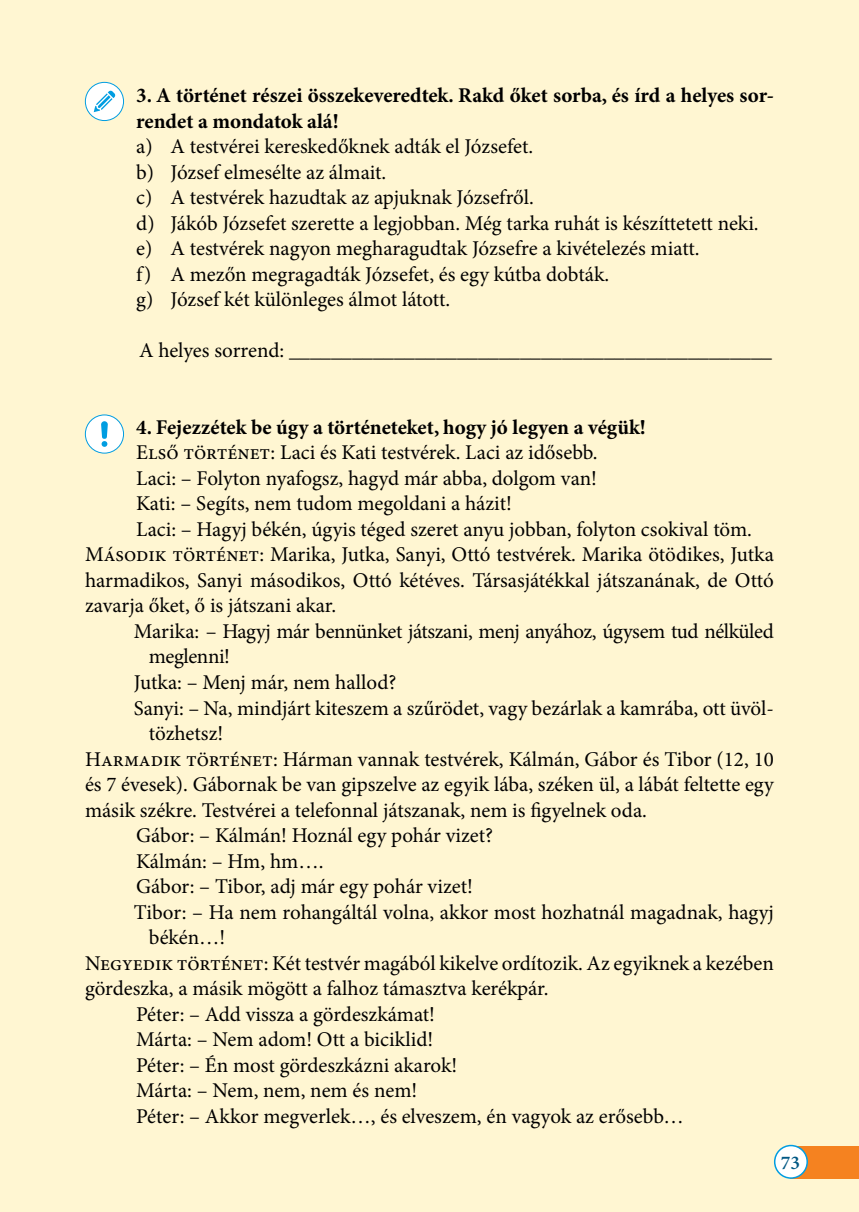
<style>
.page{position:relative;width:859px;height:1212px;background:#fff6d2}
.page>*{position:absolute;margin:0;border:0;box-sizing:border-box;transform-origin:0 0}
.t1{font:21px/25.5px "Minion Pro";letter-spacing:-.005em;color:#000}
.t2{font:700 21px/25.5px "Minion Pro";color:#000}
.t3{font:600 19.5px "Minion Pro";color:#005884}
</style>
<div class="page">
<div style="left:85px;top:82px;width:39px;height:39px;background:#fff;border-radius:50%"></div>
<div style="left:85px;top:82px;width:39px;height:39px;border:1px solid #009de1;border-radius:50%"></div>
<svg style="left:94px;top:90px;width:21px;height:22px"></svg>
<div style="left:85px;top:415px;width:39px;height:38px;background:#fff;border-radius:50%"></div>
<div style="left:85px;top:415px;width:39px;height:38px;border:1px solid #009de1;border-radius:50%"></div>
<svg style="left:101px;top:421px;width:7px;height:26px"></svg>
<div style="left:791px;top:1146px;width:68px;height:33px;background:#f58220"></div>
<div style="left:775px;top:1145px;width:32px;height:33px;background:#fff;border-radius:50%"></div>
<div style="left:774px;top:1145px;width:34px;height:34px;border:2px solid #009de1;border-radius:50%"></div>
<p class="t2" style="left:136px;top:83px;width:639px">3. A történet részei összekeveredtek. Rakd őket sorba, és írd a helyes sor&shy;rendet a mondatok alá!</p>
<p class="t1" style="left:136px;top:134px;width:624px">a) A testvérei kereskedőknek adták el Józsefet.<br>b) József elmesélte az álmait.<br>c) A testvérek hazudtak az apjuknak Józsefről.<br>d) Jákób Józsefet szerette a legjobban. Még tarka ruhát is készíttetett neki. e) A testvérek nagyon megharagudtak Józsefre a kivételezés miatt.<br>f) A mezőn megragadták Józsefet, és egy kútba dobták.<br>g) József két különleges álmot látott.</p>
<p class="t1" style="left:139px;top:338px;width:635px">A helyes sorrend: ______________________________________________</p>
<p class="t2" style="left:136px;top:415px;width:511px">4. Fejezzétek be úgy a történeteket, hogy jó legyen a végük!</p>
<p class="t1" style="left:136px;top:440px;width:463px">Első történet: Laci és Kati testvérek. Laci az idősebb.</p>
<p class="t1" style="left:136px;top:465px;width:462px">Laci: – Folyton nyafogsz, hagyd már abba, dolgom van!</p>
<p class="t1" style="left:136px;top:491px;width:377px">Kati: – Segíts, nem tudom megoldani a házit!</p>
<p class="t1" style="left:136px;top:516px;width:617px">Laci: – Hagyj békén, úgyis téged szeret anyu jobban, folyton csokival töm.</p>
<p class="t1" style="left:85px;top:542px;width:690px">Második történet: Marika, Jutka, Sanyi, Ottó testvérek. Marika ötödikes, Jutka</p>
<p class="t1" style="left:85px;top:567px;width:690px">harmadikos, Sanyi másodikos, Ottó kétéves. Társasjátékkal játszanának, de Ottó</p>
<p class="t1" style="left:85px;top:593px;width:253px">zavarja őket, ő is játszani akar.</p>
<p class="t1" style="left:134px;top:619px;width:641px">Marika: – Hagyj már bennünket játszani, menj anyához, úgysem tud nélküled</p>
<p class="t1" style="left:149px;top:644px;width:83px">meglenni!</p>
<p class="t1" style="left:134px;top:670px;width:264px">Jutka: – Menj már, nem hallod?</p>
<p class="t1" style="left:134px;top:695px;width:641px">Sanyi: – Na, mindjárt kiteszem a szűrödet, vagy bezárlak a kamrába, ott üvöl-</p>
<p class="t1" style="left:149px;top:721px;width:76px">tözhetsz!</p>
<p class="t1" style="left:85px;top:746px;width:690px">Harmadik történet: Hárman vannak testvérek, Kálmán, Gábor és Tibor (12, 10</p>
<p class="t1" style="left:85px;top:772px;width:691px">és 7 évesek). Gábornak be van gipszelve az egyik lába, széken ül, a lábát feltette egy</p>
<p class="t1" style="left:85px;top:797px;width:563px">másik székre. Testvérei a telefonnal játszanak, nem is figyelnek oda.</p>
<p class="t1" style="left:136px;top:823px;width:359px">Gábor: – Kálmán! Hoznál egy pohár vizet?</p>
<p class="t1" style="left:136px;top:848px;width:189px">Kálmán: – Hm, hm….</p>
<p class="t1" style="left:136px;top:874px;width:338px">Gábor: – Tibor, adj már egy pohár vizet!</p>
<p class="t1" style="left:134px;top:899px;width:641px">Tibor: – Ha nem rohangáltál volna, akkor most hozhatnál magadnak, hagyj</p>
<p class="t1" style="left:149px;top:925px;width:78px">békén…!</p>
<p class="t1" style="left:85px;top:950px;width:690px">Negyedik történet: Két testvér magából kikelve ordítozik. Az egyiknek a kezében</p>
<p class="t1" style="left:85px;top:976px;width:465px">gördeszka, a másik mögött a falhoz támasztva kerékpár.</p>
<p class="t1" style="left:136px;top:1001px;width:300px">Péter: – Add vissza a gördeszkámat!</p>
<p class="t1" style="left:136px;top:1027px;width:299px">Márta: – Nem adom! Ott a biciklid!</p>
<p class="t1" style="left:136px;top:1052px;width:323px">Péter: – Én most gördeszkázni akarok!</p>
<p class="t1" style="left:136px;top:1078px;width:283px">Márta: – Nem, nem, nem és nem!</p>
<p class="t1" style="left:136px;top:1103px;width:549px">Péter: – Akkor megverlek…, és elveszem, én vagyok az erősebb…</p>
<p class="t3" style="left:781px;top:1151px;width:21px">73</p>
</div>
